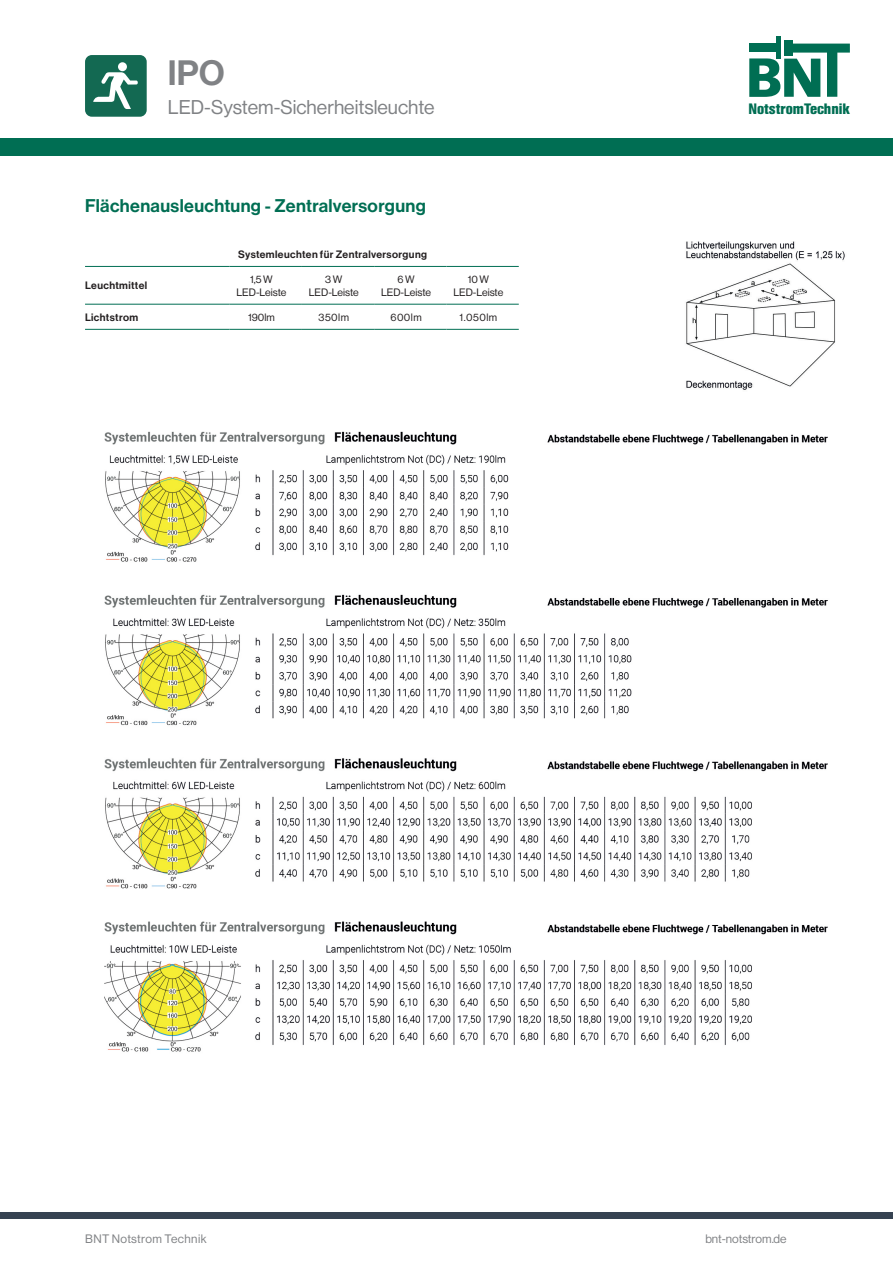
<style>
.page{position:relative;width:893px;height:1263px;background:#fff}
.page>*{position:absolute;margin:0;border:0;box-sizing:border-box;transform-origin:0 0}
.t1{font:34.5px "N Haas Grotesk DS Std 65 Md";color:#808285}
.t2{font:19.5px "N Haas Grotesk DS Std 55 Rg";color:#808285}
.t3{font:18px "N Haas Grotesk DS Std 65 Md";letter-spacing:.02em;color:#006e53}
.t4{font:700 15px "Helvetica Con BQ";color:#006e53}
.t5{font:12px "N Haas Grotesk DS Std 55 Rg";letter-spacing:.015em;color:#808285}
.t6{font:10.5px/12.6px "N Haas Grotesk DS Std 55 Rg";color:#231f20;text-align:center}
.t7{font:10.5px "N Haas Grotesk DS Std 65 Md";letter-spacing:.035em;color:#231f20}
</style>
<div class="page">
<svg style="left:749px;top:44px;width:101px;height:53px"></svg>
<div style="left:784px;top:40px;width:9px;height:16px;background:#006e53"></div>
<div style="left:749px;top:43px;width:31px;height:9px;background:#006e53"></div>
<hr style="left:776px;top:36px;width:4px;height:23px;background:#006e53">
<div style="left:0;top:138px;width:893px;height:17px;background:#006e53"></div>
<div style="left:86px;top:56px;width:59px;height:59px;background:#136952;border-radius:5px"></div>
<div style="left:85px;top:55px;width:62px;height:62px;border:3px solid #136952;border-radius:5px"></div>
<div style="left:118px;top:62px;width:9px;height:9px;background:#fff;border-radius:50%"></div>
<svg style="left:93px;top:72px;width:45px;height:37px"></svg>
<div style="left:0;top:1212px;width:893px;height:6px;background:#364352"></div>
<img style="left:686px;top:241px;width:159px;height:149px">
<hr style="left:85px;top:266px;width:145px;height:1px;background:#006e53">
<hr style="left:230px;top:266px;width:72px;height:1px;background:#006e53">
<hr style="left:302px;top:266px;width:72px;height:1px;background:#006e53">
<hr style="left:374px;top:266px;width:72px;height:1px;background:#006e53">
<hr style="left:446px;top:266px;width:73px;height:1px;background:#006e53">
<hr style="left:85px;top:304px;width:145px;height:1px;background:#006e53">
<hr style="left:230px;top:304px;width:72px;height:1px;background:#006e53">
<hr style="left:302px;top:304px;width:72px;height:1px;background:#006e53">
<hr style="left:374px;top:304px;width:72px;height:1px;background:#006e53">
<hr style="left:446px;top:304px;width:73px;height:1px;background:#006e53">
<hr style="left:85px;top:329px;width:145px;height:1px;background:#006e53">
<hr style="left:230px;top:329px;width:72px;height:1px;background:#006e53">
<hr style="left:302px;top:329px;width:72px;height:1px;background:#006e53">
<hr style="left:374px;top:329px;width:72px;height:1px;background:#006e53">
<hr style="left:446px;top:329px;width:73px;height:1px;background:#006e53">
<img style="left:104px;top:431px;width:724px;height:621px">
<h1 class="t1" style="left:168px;top:53px;width:58px">IPO</h1>
<h2 class="t2" style="left:168px;top:96px;width:268px">LED-System-Sicherheitsleuchte</h2>
<h3 class="t3" style="left:85px;top:195px;width:342px">Flächenausleuchtung - Zentralversorgung</h3>
<p class="t7" style="left:238px;top:248px;width:190px">Systemleuchten für Zentralversorgung</p>
<p class="t7" style="left:85px;top:280px;width:64px">Leuchtmittel</p>
<p class="t6" style="left:236px;top:273px;width:52px">1,5 W<br>LED-Leiste</p>
<p class="t6" style="left:309px;top:273px;width:52px">3 W<br>LED-Leiste</p>
<p class="t6" style="left:381px;top:273px;width:52px">6 W<br>LED-Leiste</p>
<p class="t6" style="left:453px;top:273px;width:52px">10 W<br>LED-Leiste</p>
<p class="t7" style="left:85px;top:311px;width:55px">Lichtstrom</p>
<p class="t6" style="left:248px;top:311px;width:28px">190lm</p>
<p class="t6" style="left:319px;top:311px;width:32px">350lm</p>
<p class="t6" style="left:390px;top:311px;width:33px">600lm</p>
<p class="t6" style="left:460px;top:311px;width:39px">1.050lm</p>
<h3 class="t4" style="left:748px;top:100px;width:103px">NotstromTechnik</h3>
<p class="t5" style="left:85px;top:1231px;width:123px">BNT Notstrom Technik</p>
<p class="t5" style="left:705px;top:1231px;width:83px">bnt-notstrom.de</p>
</div>
